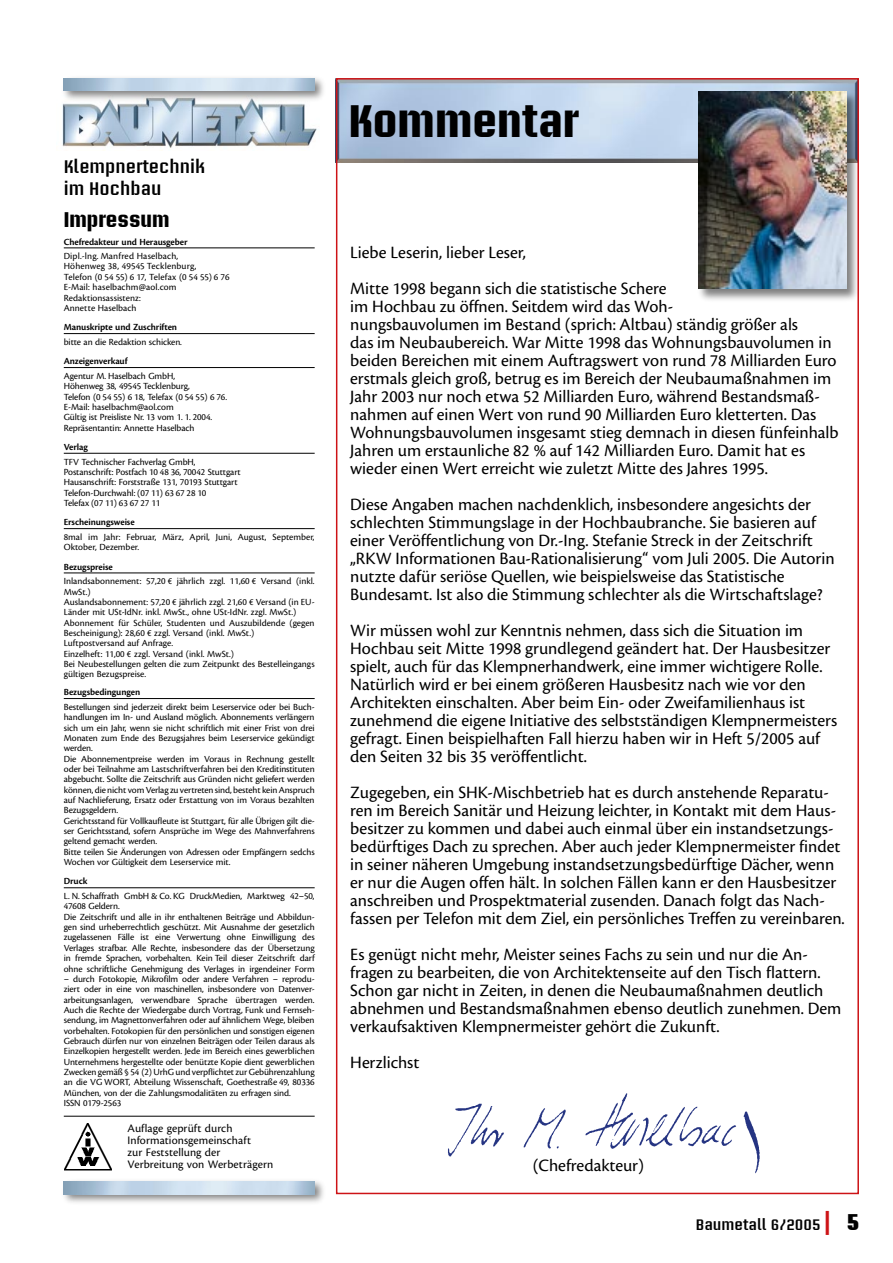
<style>
.page{position:relative;width:893px;height:1263px;background:#fff}
.page>*{position:absolute;margin:0;border:0;box-sizing:border-box;transform-origin:0 0}
.t1{font:700 45px "Briem Akademi Std";color:#000}
.t2{font:700 21px "Briem Akademi Std";color:#000}
.t3{font:18px/18px "Cronos Pro";color:#000}
.t4{font:600 18px/21.6px "Briem Akademi Std";color:#000}
.t5{font:600 15px "Briem Akademi Std";color:#000}
.t6{font:12px/12px "Cronos Pro";letter-spacing:.005em;color:#000}
.t7{font:9.75px/10.4px "Cronos Pro";letter-spacing:-.01em;color:#000}
.t8{font:9.75px/10.4px "Cronos Pro";letter-spacing:.01em;color:#000}
.t9{font:600 9.75px "Cronos Pro";letter-spacing:-.01em;color:#000}
.s1{font-size:24px;color:#cd1316}
</style>
<div class="page">
<img style="left:62px;top:103px;width:257px;height:45px">
<hr style="left:64px;top:247px;width:251px;height:1px;background:#000">
<hr style="left:64px;top:333px;width:251px;height:1px;background:#000">
<hr style="left:64px;top:367px;width:251px;height:1px;background:#000">
<hr style="left:64px;top:453px;width:251px;height:1px;background:#000">
<hr style="left:64px;top:528px;width:251px;height:1px;background:#000">
<hr style="left:64px;top:572px;width:251px;height:1px;background:#000">
<hr style="left:64px;top:698px;width:251px;height:1px;background:#000">
<hr style="left:64px;top:887px;width:251px;height:1px;background:#000">
<img style="left:64px;top:1123px;width:48px;height:47px">
<hr style="left:64px;top:1116px;width:251px;height:1px;background:#000">
<img style="left:339px;top:81px;width:517px;height:82px">
<div style="left:60px;top:1178px;width:267px;height:28px;background:#000;opacity:.5"></div>
<img style="left:64px;top:1181px;width:251px;height:13px">
<div style="left:60px;top:74px;width:267px;height:29px;background:#000;opacity:.5"></div>
<img style="left:64px;top:78px;width:251px;height:13px">
<img style="left:448px;top:1093px;width:312px;height:81px">
<div style="left:501px;top:1152px;width:183px;height:24px;background:#fff"></div>
<div style="left:697px;top:90px;width:164px;height:214px;background:#000;opacity:.5"></div>
<img style="left:698px;top:92px;width:148px;height:197px">
<h3 class="t4" style="left:64px;top:156px;width:142px">Klempnertechnik im Hochbau</h3>
<h2 class="t2" style="left:64px;top:207px;width:107px">Impressum</h2>
<p class="t9" style="left:64px;top:236px;width:125px">Chefredakteur und Herausgeber</p>
<p class="t8" style="left:64px;top:251px;width:167px">Dipl.-lng. Manfred Haselbach,<br>Höhenweg 38, 49545 Tecklenburg,<br>Telefon (0 54 55) 6 17, Telefax (0 54 55) 6 76<br>E-Mail: haselbachm@aol.com<br>Redaktionsassistenz:<br>Annette Haselbach</p>
<p class="t9" style="left:64px;top:322px;width:115px">Manuskripte und Zuschriften</p>
<p class="t7" style="left:64px;top:337px;width:120px">bitte an die Redaktion schicken.</p>
<p class="t9" style="left:64px;top:356px;width:65px">Anzeigenverkauf</p>
<p class="t7" style="left:64px;top:371px;width:165px">Agentur M. Haselbach GmbH,<br>Höhenweg 38, 49545 Tecklenburg,<br>Telefon (0 54 55) 6 18, Telefax (0 54 55) 6 76.<br>E-Mail: haselbachm@aol.com<br>Gültig ist Preisliste Nr. 13 vom 1. 1. 2004.<br>Repräsentantin: Annette Haselbach</p>
<p class="t9" style="left:64px;top:441px;width:26px">Verlag</p>
<p class="t7" style="left:64px;top:456px;width:179px">TFV Technischer Fachverlag GmbH, Postanschrift: Postfach 10 48 36, 70042 Stuttgart Hausanschrift: Forststraße 131, 70193 Stuttgart Telefon-Durchwahl: (07 11) 63 67 28 10<br>Telefax (07 11) 63 67 27 11</p>
<p class="t9" style="left:64px;top:517px;width:73px">Erscheinungsweise</p>
<p class="t7" style="left:64px;top:532px;width:252px">8mal im Jahr: Februar, März, April, Juni, August, September,<br>Oktober, Dezember.</p>
<p class="t9" style="left:64px;top:561px;width:51px">Bezugspreise</p>
<p class="t7" style="left:64px;top:576px;width:252px">Inlandsabonnement: 57,20 € jährlich zzgl. 11,60 € Versand (inkl.<br>MwSt.)<br>Auslandsabonnement: 57,20 € jährlich zzgl. 21,60 € Versand (in EU-Länder mit USt-IdNr. inkl. MwSt., ohne USt-IdNr. zzgl. MwSt.)<br>Abonnement für Schüler, Studenten und Auszubildende (gegen Bescheinigung): 28,60 € zzgl. Versand (inkl. MwSt.)<br>Luftpostversand auf Anfrage.<br>Einzelheft: 11,00 € zzgl. Versand (inkl. MwSt.)<br>Bei Neubestellungen gelten die zum Zeitpunkt des Bestelleingangs gültigen Bezugspreise.</p>
<p class="t9" style="left:64px;top:686px;width:78px">Bezugsbedingungen</p>
<p class="t7" style="left:64px;top:702px;width:252px">Bestellungen sind jederzeit direkt beim Leserservice oder bei Buch&shy;handlungen im In- und Ausland möglich. Abonnements verlängern sich um ein Jahr, wenn sie nicht schriftlich mit einer Frist von drei Monaten zum Ende des Bezugsjahres beim Leserservice gekündigt werden.<br>Die Abonnementpreise werden im Voraus in Rechnung gestellt oder bei Teilnahme am Lastschriftverfahren bei den Kreditinstituten abgebucht. Sollte die Zeitschrift aus Gründen nicht geliefert werden können, die nicht vomVerlag zu vertreten sind, besteht keinAnspruch auf Nachlieferung, Ersatz oder Erstattung von im Voraus bezahlten Bezugsgeldern.<br>Gerichtsstand für Vollkaufleute ist Stuttgart, für alle Übrigen gilt die&shy;ser Gerichtsstand, sofern Ansprüche im Wege des Mahnverfahrens geltend gemacht werden.<br>Bitte teilen Sie Änderungen von Adressen oder Empfängern sedchs Wochen vor Gültigkeit dem Leserservice mit.</p>
<p class="t9" style="left:64px;top:876px;width:25px">Druck</p>
<p class="t7" style="left:64px;top:891px;width:252px">L. N. Schaffrath GmbH &amp; Co. KG DruckMedien, Marktweg 42–50, 47608 Geldern.<br>Die Zeitschrift und alle in ihr enthaltenen Beiträge und Abbildun&shy;gen sind urheberrechtlich geschützt. Mit Ausnahme der gesetzlich zugelassenen Fälle ist eine Verwertung ohne Einwilligung des Verlages strafbar. Alle Rechte, insbesondere das der Übersetzung in fremde Sprachen, vorbehalten. Kein Teil dieser Zeitschrift darf ohne schriftliche Genehmigung des Verlages in irgendeiner Form</p>
<p class="t7" style="left:64px;top:974px;width:252px">– durch Fotokopie, Mikrofilm oder andere Verfahren – reprodu&shy;ziert oder in eine von maschinellen, insbesondere von Datenver&shy;arbeitungsanlagen, verwendbare Sprache übertragen werden.<br>Auch die Rechte der Wiedergabe durch Vortrag, Funk und Fernseh&shy;sendung, im Magnettonverfahren oder auf ähnlichem Wege, bleiben vorbehalten. Fotokopien für den persönlichen und sonstigen eigenen Gebrauch dürfen nur von einzelnen Beiträgen oder Teilen daraus als Einzelkopien hergestellt werden. Jede im Bereich eines gewerblichen Unternehmens hergestellte oder benützte Kopie dient gewerblichen Zwecken gemäß § 54 (2) UrhG und verpflichtet zur Gebührenzahlung an die VG WORT, Abteilung Wissenschaft, Goethestraße 49, 80336<br>München, von der die Zahlungsmodalitäten zu erfragen sind.<br>ISSN 0179-2563</p>
<p class="t6" style="left:128px;top:1122px;width:147px">Auflage geprüft durch<br>Informationsgemeinschaft<br>zur Feststellung der<br>Verbreitung von Werbeträgern</p>
<h1 class="t1" style="left:349px;top:96px;width:232px">Kommentar</h1>
<h3 class="t3" style="left:350px;top:235px;width:318px;line-height:36px">Liebe Leserin, lieber Leser,<br>Mitte 1998 begann sich die statistische Schere</h3>
<p class="t3" style="left:350px;top:298px;width:490px">im Hochbau zu öffnen. Seitdem wird das Woh-<br>nungsbauvolumen im Bestand (sprich: Altbau) ständig größer als<br>das im Neubaubereich. War Mitte 1998 das Wohnungsbauvolumen in beiden Bereichen mit einem Auftragswert von rund 78 Milliarden Euro erstmals gleich groß, betrug es im Bereich der Neubaumaßnahmen im Jahr 2003 nur noch etwa 52 Milliarden Euro, während Bestandsmaß&shy;nahmen auf einen Wert von rund 90 Milliarden Euro kletterten. Das Wohnungsbauvolumen insgesamt stieg demnach in diesen fünfeinhalb Jahren um erstaunliche 82 % auf 142 Milliarden Euro. Damit hat es wieder einen Wert erreicht wie zuletzt Mitte des Jahres 1995.</p>
<p class="t3" style="left:350px;top:496px;width:486px">Diese Angaben machen nachdenklich, insbesondere angesichts der schlechten Stimmungslage in der Hochbaubranche. Sie basieren auf einer Veröffentlichung von Dr.-Ing. Stefanie Streck in der Zeitschrift „RKW Informationen Bau-Rationalisierung“ vom Juli 2005. Die Autorin nutzte dafür seriöse Quellen, wie beispielsweise das Statistische Bundesamt. Ist also die Stimmung schlechter als die Wirtschaftslage?</p>
<p class="t3" style="left:350px;top:622px;width:488px">Wir müssen wohl zur Kenntnis nehmen, dass sich die Situation im Hochbau seit Mitte 1998 grundlegend geändert hat. Der Hausbesitzer spielt, auch für das Klempnerhandwerk, eine immer wichtigere Rolle.<br>Natürlich wird er bei einem größeren Hausbesitz nach wie vor den Architekten einschalten. Aber beim Ein- oder Zweifamilienhaus ist zunehmend die eigene Initiative des selbstständigen Klempnermeisters gefragt. Einen beispielhaften Fall hierzu haben wir in Heft 5/2005 auf den Seiten 32 bis 35 veröffentlicht.</p>
<p class="t3" style="left:350px;top:784px;width:496px">Zugegeben, ein SHK-Mischbetrieb hat es durch anstehende Reparatu&shy;ren im Bereich Sanitär und Heizung leichter, in Kontakt mit dem Haus&shy;besitzer zu kommen und dabei auch einmal über ein instandsetzungs&shy;bedürftiges Dach zu sprechen. Aber auch jeder Klempnermeister findet in seiner näheren Umgebung instandsetzungsbedürftige Dächer, wenn er nur die Augen offen hält. In solchen Fällen kann er den Hausbesitzer anschreiben und Prospektmaterial zusenden. Danach folgt das Nach&shy;fassen per Telefon mit dem Ziel, ein persönliches Treffen zu vereinbaren.</p>
<p class="t3" style="left:350px;top:946px;width:493px">Es genügt nicht mehr, Meister seines Fachs zu sein und nur die An&shy;fragen zu bearbeiten, die von Architektenseite auf den Tisch flattern.<br>Schon gar nicht in Zeiten, in denen die Neubaumaßnahmen deutlich abnehmen und Bestandsmaßnahmen ebenso deutlich zunehmen. Dem verkaufsaktiven Klempnermeister gehört die Zukunft.</p>
<h3 class="t3" style="left:350px;top:1054px;width:71px">Herzlichst</h3>
<h3 class="t3" style="left:533px;top:1156px;width:113px">(Chefredakteur)</h3>
<h3 class="t5" style="left:696px;top:1216px;width:137px">Baumetall 6/2005 <span class="s1">|</span></h3>
</div>
